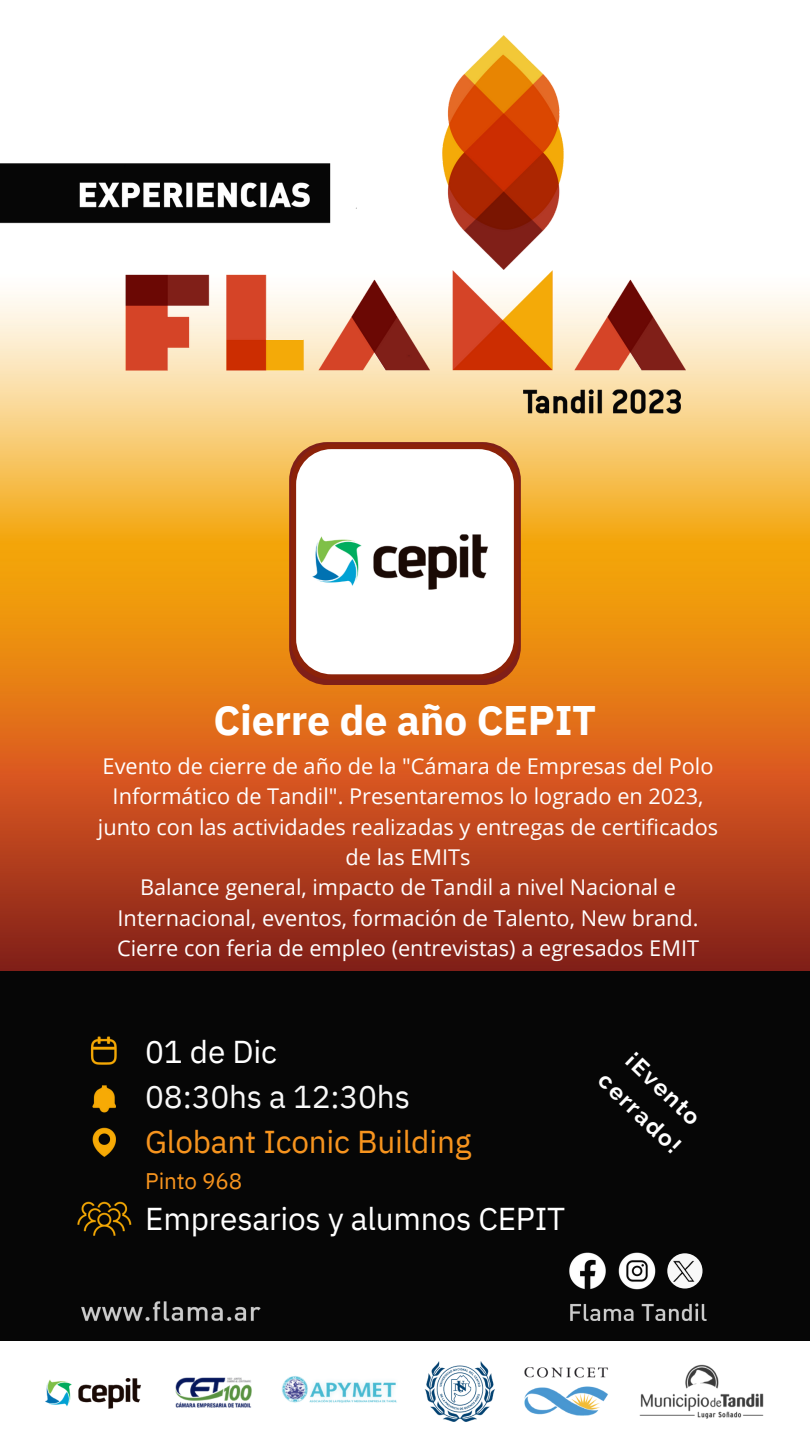
<style>
.page{position:relative;width:810px;height:1440px;background:#fff}
.page>*{position:absolute;margin:0;border:0;box-sizing:border-box;transform-origin:0 0}
.t1{font:700 41.25px "IBM Plex Sans";letter-spacing:-.005em;color:#fff}
.t2{font:31.58px "IBM Plex Sans";letter-spacing:-.005em;color:#fff}
.t3{font:31.58px "IBM Plex Sans";letter-spacing:-.005em;color:#f7941e}
.t4{font:31.58px "IBM Plex Sans";letter-spacing:-.005em;color:#f8f8f8}
.t5{font:700 22.8px/33.8px "Raleway";color:#fff}
.t6{font:22.5px "IBM Plex Sans";letter-spacing:-.005em;color:#f7941e}
.t7{font:21.75px/30.4px "Open Sans";color:#fff;text-align:center}
</style>
<div class="page">
<img style="left:0;top:294px;width:810px;height:1047px">
<img style="left:0;top:163px;width:124px;height:61px">
<img style="left:124px;top:35px;width:562px;height:387px">
<svg style="left:289px;top:442px;width:232px;height:243px;background:#9c3f1f"></svg>
<svg style="left:291px;top:444px;width:228px;height:236px"></svg>
<img style="left:73px;top:1197px;width:61px;height:47px">
<img style="left:92px;top:1124px;width:23px;height:41px">
<img style="left:87px;top:1033px;width:33px;height:38px">
<img style="left:92px;top:1078px;width:23px;height:40px">
<img style="left:73px;top:1295px;width:198px;height:29px">
<img style="left:551px;top:1244px;width:162px;height:51px">
<svg style="left:667px;top:1253px;width:36px;height:36px"></svg>
<img style="left:674px;top:1259px;width:22px;height:24px">
<img style="left:551px;top:1300px;width:169px;height:24px">
<img style="left:45px;top:1378px;width:96px;height:31px">
<img style="left:424px;top:1362px;width:71px;height:60px">
<img style="left:524px;top:1367px;width:84px;height:49px">
<img style="left:281px;top:1376px;width:116px;height:27px">
<img style="left:175px;top:1377px;width:77px;height:31px">
<img style="left:639px;top:1364px;width:125px;height:55px">
<p class="t1" style="left:214px;top:693px;width:384px">Cierre de año CEPIT</p>
<p class="t7" style="left:98px;top:750px;width:622px">Evento de cierre de año de la "Cámara de Empresas del Polo Informático de Tandil". Presentaremos lo logrado en 2023, junto con las actividades realizadas y entregas de certificados de las EMITs</p>
<p class="t7" style="left:118px;top:872px;width:583px">Balance general, impacto de Tandil a nivel Nacional e<br>Internacional, eventos, formación de Talento, New brand.</p>
<p class="t7" style="left:117px;top:933px;width:583px">Cierre con feria de empleo (entrevistas) a egresados EMIT</p>
<p class="t2" style="left:145px;top:1031px;width:133px">01 de Dic</p>
<p class="t4" style="left:145px;top:1076px;width:266px">08:30hs a 12:30hs</p>
<p class="t3" style="left:145px;top:1121px;width:328px">Globant Iconic Building</p>
<p class="t6" style="left:145px;top:1165px;width:99px">Pinto 968</p>
<p class="t2" style="left:145px;top:1198px;width:422px">Empresarios y alumnos CEPIT</p>
<p class="t5" style="left:637px;top:1040px;width:106px;rotate:44deg">¡Evento cerrado!</p>
</div>
